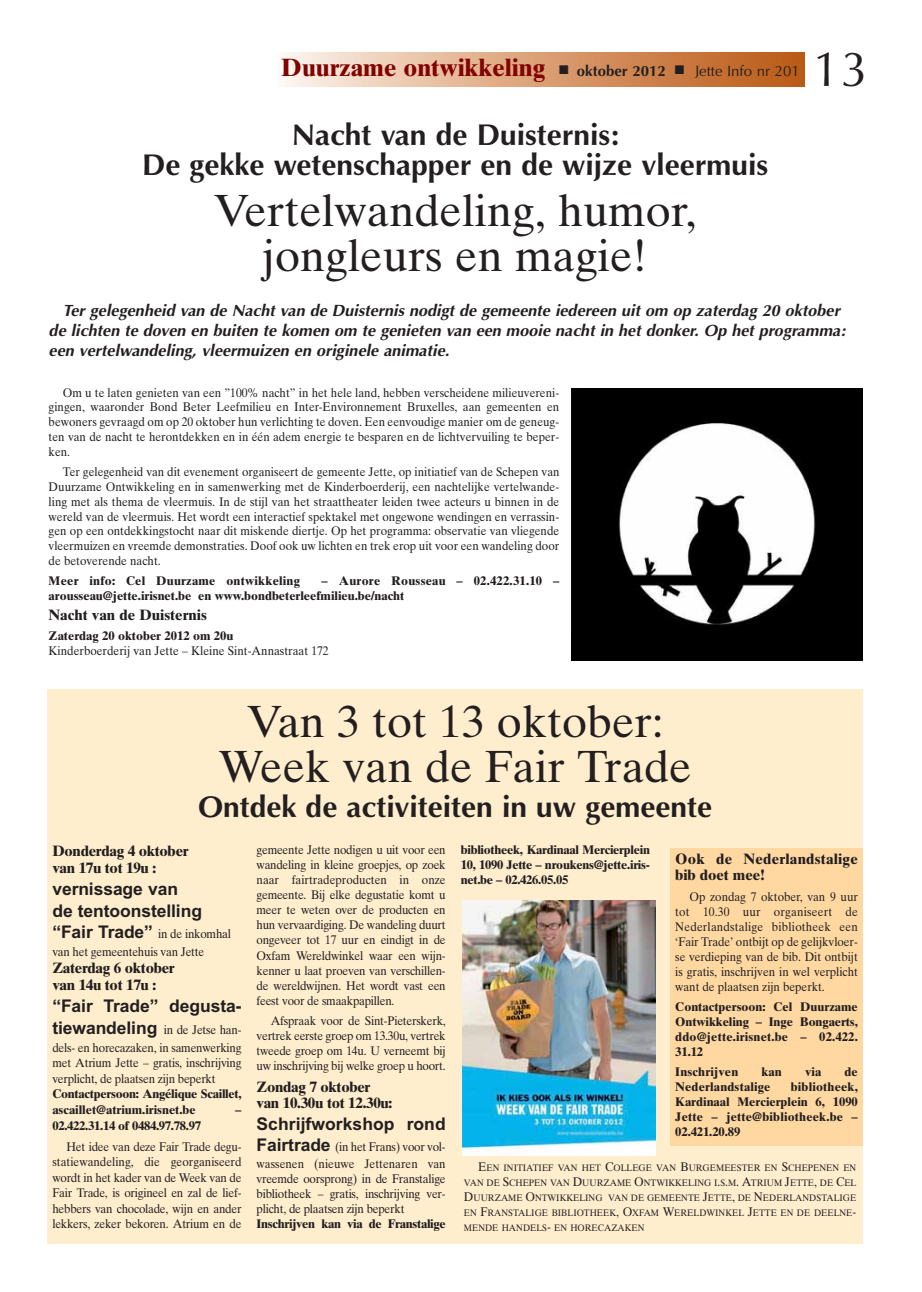
<style>
.page{position:relative;width:922px;height:1292px;background:#fff}
.page>*{position:absolute;margin:0;border:0;box-sizing:border-box;transform-origin:0 0}
.t1{font:49.25px "Optima";color:#231f20}
.t2{font:45px/45px "Times Ten";color:#231f20;text-align:center}
.t3{font:700 30px/30px "Optima";color:#231f20;text-align:center}
.t4{font:700 25px "Times Ten";color:#820200}
.t5{font:700 17.5px/21.6px "Arial";letter-spacing:-.005em;color:#231f20}
.t6{font:italic 700 16.25px/20px "Optima";color:#231f20}
.t7{font:700 15px/16.9px "Times Ten";letter-spacing:-.02em;color:#231f20}
.t8{font:700 15px/16.2px "Times Ten";letter-spacing:.015em;color:#231f20}
.t9{font:700 15px "Times Ten";color:#231f20}
.t10{font:12.5px/15px "Times Ten";letter-spacing:-.02em;color:#231f20;text-align:justify;scale:.93 1}
.t11{font:700 12.5px/15px "Times Ten";color:#231f20;text-align:justify}
.t12{font:700 12.5px/15.6px "Times Ten";letter-spacing:-.02em;color:#231f20}
.t13{font:12.5px/17.5px "Times Ten";color:#231f20;scale:.93 1}
.t14{font:700 12.5px "Times Ten";letter-spacing:.02em;color:#231f20}
.t15{font:9.38px/15px "Times Ten";color:#231f20;text-align:justify;scale:.93 1}
.s1{color:#231f20}
.s2{font-family:"Optima";font-size:15px;color:#231f20}
.s3{font-family:"Optima";font-weight:400;font-size:15px;color:#231f20}
.s4{font-family:"Arial";font-weight:700;font-size:17.5px}
.s5{font-size:12.5px}
</style>
<div class="page">
<div style="left:274px;top:52px;width:530px;height:34px;background:linear-gradient(to right,#fdf3ea,#ba540d)"></div>
<div style="left:47px;top:688px;width:815px;height:555px;background:#ffeece"></div>
<img style="left:463px;top:900px;width:192px;height:254px">
<img style="left:571px;top:389px;width:291px;height:271px">
<div style="left:670px;top:847px;width:192px;height:297px;background:#ffd8a1"></div>
<h3 class="t4" style="left:281px;top:58px;width:520px">Duurzame ontwikkeling <span class="s1">■</span> <span class="s2">oktober 2012</span> <span class="s1">■</span> <span class="s3">Jette Info nr 201</span></h3>
<h1 class="t1" style="left:812px;top:48px;width:56px">13</h1>
<h3 class="t3" style="left:142px;top:123px;width:627px">Nacht van de Duisternis:<br>De gekke wetenschapper en de wijze vleermuis</h3>
<h2 class="t2" style="left:214px;top:192px;width:483px">Vertelwandeling, humor, jongleurs en magie!</h2>
<p class="t6" style="left:49px;top:302px;width:800px;text-indent:14px">Ter gelegenheid van de Nacht van de Duisternis nodigt de gemeente iedereen uit om op zaterdag 20 oktober de lichten te doven en buiten te komen om te genieten van een mooie nacht in het donker. Op het programma: een vertelwandeling, vleermuizen en originele animatie.</p>
<p class="t10" style="left:49px;top:386px;width:550px;text-indent:14px">Om u te laten genieten van een ”100% nacht” in het hele land, hebben verscheidene milieuvereni&shy;gingen, waaronder Bond Beter Leefmilieu en Inter-Environnement Bruxelles, aan gemeenten en bewoners gevraagd om op 20 oktober hun verlichting te doven. Een eenvoudige manier om de geneug&shy;ten van de nacht te herontdekken en in één adem energie te besparen en de lichtvervuiling te beper&shy;ken.</p>
<p class="t10" style="left:49px;top:465px;width:551px;text-indent:14px">Ter gelegenheid van dit evenement organiseert de gemeente Jette, op initiatief van de Schepen van Duurzame Ontwikkeling en in samenwerking met de Kinderboerderij, een nachtelijke vertelwande&shy;ling met als thema de vleermuis. In de stijl van het straattheater leiden twee acteurs u binnen in de wereld van de vleermuis. Het wordt een interactief spektakel met ongewone wendingen en verrassin&shy;gen op een ontdekkingstocht naar dit miskende diertje. Op het programma: observatie van vliegende vleermuizen en vreemde demonstraties. Doof ook uw lichten en trek erop uit voor een wandeling door de betoverende nacht.</p>
<p class="t14" style="left:49px;top:576px;width:253px">Meer info: Cel Duurzame ontwikkeling</p>
<p class="t11" style="left:49px;top:574px;width:512px;text-indent:273px">– Aurore Rousseau – 02.422.31.10 – arousseau@jette.irisnet.be en www.bondbeterleefmilieu.be/nacht</p>
<p class="t9" style="left:49px;top:609px;width:160px">Nacht van de Duisternis</p>
<p class="t11" style="left:49px;top:629px;width:186px">Zaterdag 20 oktober 2012 om 20u</p>
<p class="t13" style="left:49px;top:643px;width:303px">Kinderboerderij van Jette – Kleine Sint-Annastraat 172</p>
<h2 class="t2" style="left:218px;top:703px;width:474px">Van 3 tot 13 oktober:<br>Week van de Fair Trade</h2>
<h3 class="t3" style="left:198px;top:795px;width:515px">Ontdek de activiteiten in uw gemeente</h3>
<p class="t7" style="left:52px;top:843px;width:138px">Donderdag 4 oktober van 17u tot 19u :</p>
<h3 class="t5" style="left:52px;top:879px;width:151px">vernissage van de tentoonstelling</h3>
<p class="t10" style="left:52px;top:926px;width:193px;line-height:18px"><span class="s4">“Fair Trade”</span> in de inkomhal van het gemeentehuis van Jette</p>
<p class="t7" style="left:52px;top:960px;width:124px">Zaterdag 6 oktober van 14u tot 17u :</p>
<h3 class="t5" style="left:52px;top:996px;width:191px">“Fair Trade” degusta-</h3>
<p class="t10" style="left:52px;top:1021px;width:205px;line-height:18px"><span class="s4">tiewandeling</span> in de Jetse han&shy;dels- en horecazaken, in samenwerking</p>
<p class="t10" style="left:52px;top:1056px;width:205px;line-height:15.6px">met Atrium Jette – gratis, inschrijving verplicht, de plaatsen zijn beperkt</p>
<p class="t12" style="left:52px;top:1087px;width:191px">Contactpersoon: Angélique Scaillet, ascaillet@atrium.irisnet.be</p>
<p class="t11" style="left:235px;top:1103px;width:8px">–</p>
<p class="t12" style="left:52px;top:1118px;width:150px">02.422.31.14 of 0484.97.78.97</p>
<p class="t10" style="left:52px;top:1139px;width:205px;line-height:15.6px;text-indent:14px">Het idee van deze Fair Trade degu&shy;statiewandeling, die georganiseerd wordt in het kader van de Week van de Fair Trade, is origineel en zal de lief&shy;hebbers van chocolade, wijn en ander lekkers, zeker bekoren. Atrium en de</p>
<p class="t10" style="left:256px;top:843px;width:205px">gemeente Jette nodigen u uit voor een wandeling in kleine groepjes, op zoek naar fairtradeproducten in onze gemeente. Bij elke degustatie komt u meer te weten over de producten en hun vervaardiging. De wandeling duurt ongeveer tot 17 uur en eindigt in de Oxfam Wereldwinkel waar een wijn&shy;kenner u laat proeven van verschillen&shy;de wereldwijnen. Het wordt vast een feest voor de smaakpapillen.</p>
<p class="t10" style="left:256px;top:1014px;width:205px;text-indent:14px">Afspraak voor de Sint-Pieterskerk, vertrek eerste groep om 13.30u, vertrek tweede groep om 14u. U verneemt bij uw inschrijving bij welke groep u hoort.</p>
<p class="t7" style="left:256px;top:1079px;width:137px;line-height:16.2px">Zondag 7 oktober van 10.30u tot 12.30u:</p>
<h3 class="t5" style="left:256px;top:1114px;width:191px">Schrijfworkshop rond</h3>
<p class="t13" style="left:256px;top:1138px;width:205px"><span class="s4">Fairtrade</span> (in het Frans) voor vol&shy;wassenen (nieuwe Jettenaren van</p>
<p class="t10" style="left:256px;top:1172px;width:205px">vreemde oorsprong) in de Franstalige bibliotheek – gratis, inschrijving ver&shy;plicht, de plaatsen zijn beperkt</p>
<p class="t12" style="left:256px;top:1217px;width:191px">Inschrijven kan via de Franstalige</p>
<p class="t11" style="left:460px;top:843px;width:191px">bibliotheek, Kardinaal Mercierplein 10, 1090 Jette – nroukens@jette.iris&shy;net.be – 02.426.05.05</p>
<p class="t8" style="left:675px;top:852px;width:184px">Ook de Nederlandstalige bib doet mee!</p>
<p class="t10" style="left:675px;top:889px;width:198px;text-indent:14px">Op zondag 7 oktober, van 9 uur tot 10.30 uur organiseert de Nederlandstalige bibliotheek een ‘Fair Trade’ ontbijt op de gelijkvloer&shy;se verdieping van de bib. Dit ontbijt is gratis, inschrijven in wel verplicht want de plaatsen zijn beperkt.</p>
<p class="t11" style="left:675px;top:1000px;width:184px">Contactpersoon: Cel Duurzame Ontwikkeling – Inge Bongaerts, ddo@jette.irisnet.be – 02.422.<br>31.12</p>
<p class="t11" style="left:675px;top:1065px;width:64px">Inschrijven</p>
<p class="t11" style="left:761px;top:1065px;width:22px">kan</p>
<p class="t11" style="left:805px;top:1065px;width:18px">via</p>
<p class="t11" style="left:844px;top:1065px;width:15px">de</p>
<p class="t11" style="left:675px;top:1080px;width:97px">Nederlandstalige</p>
<p class="t11" style="left:675px;top:1080px;width:184px;text-indent:115px">bibliotheek, Kardinaal Mercierplein 6, 1090<br>Jette – jette@bibliotheek.be – 02.421.20.89</p>
<p class="t15" style="left:464px;top:1160px;width:423px;text-indent:14px"><span class="s5">E</span>EN INITIATIEF VAN HET <span class="s5">C</span>OLLEGE VAN <span class="s5">B</span>URGEMEESTER EN <span class="s5">S</span>CHEPENEN EN VAN DE <span class="s5">S</span>CHEPEN VAN <span class="s5">D</span>UURZAME <span class="s5">O</span>NTWIKKELING I<span class="s5">.</span>S<span class="s5">.</span>M<span class="s5">. A</span>TRIUM <span class="s5">J</span>ETTE<span class="s5">,</span> DE <span class="s5">C</span>EL <span class="s5">D</span>UURZAME <span class="s5">O</span>NTWIKKELING VAN DE GEMEENTE <span class="s5">J</span>ETTE<span class="s5">,</span> DE <span class="s5">N</span>EDERLANDSTALIGE EN <span class="s5">F</span>RANSTALIGE BIBLIOTHEEK<span class="s5">, O</span>XFAM <span class="s5">W</span>ERELDWINKEL <span class="s5">J</span>ETTE EN DE DEELNE<span class="s5">-</span>MENDE HANDELS<span class="s5">-</span> EN HORECAZAKEN</p>
</div>
